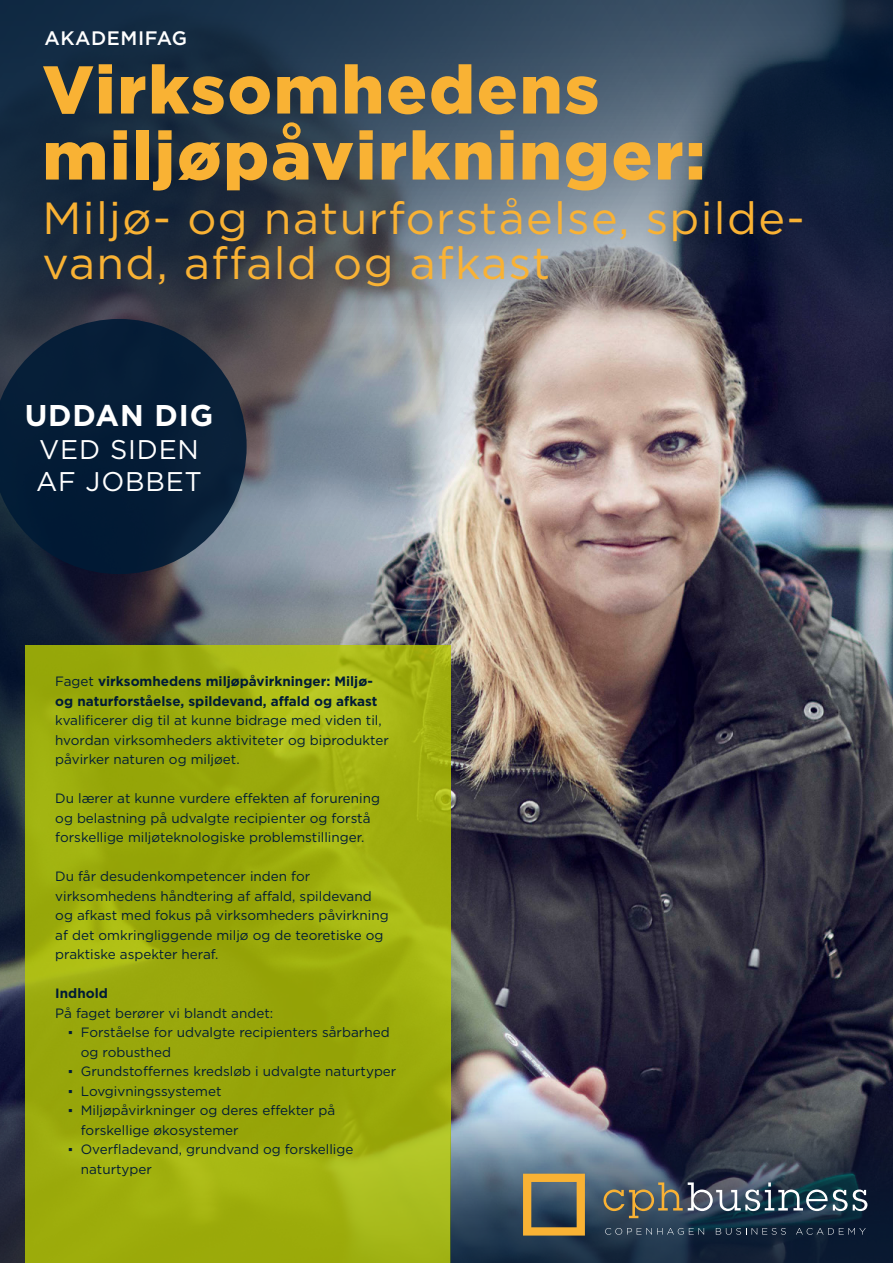
<style>
.page{position:relative;width:893px;height:1263px;background:#fff}
.page>*{position:absolute;margin:0;border:0;box-sizing:border-box;transform-origin:0 0}
.t1{font:900 67.5px/66px "Gotham";letter-spacing:.03em;color:#f9b234}
.t2{font:45px/45px "Gotham";letter-spacing:.03em;color:#f9b234}
.t3{font:700 30px "Gotham";letter-spacing:.03em;color:#fff}
.t4{font:27px/32.4px "Gotham";letter-spacing:.03em;color:#fff}
.t5{font:500 19.5px "Gotham";letter-spacing:.03em;color:#fff}
.t6{font:13.5px/19.5px "Gotham";color:#001b36}
.t7{font:700 13.5px/19.5px "Gotham";color:#001b36}
.s1{font-weight:400}
.s2{font-family:"Arial"}
</style>
<div class="page">
<img style="left:0;top:0;width:893px;height:1263px">
<svg style="left:26px;top:646px;width:425px;height:617px;background:#9dad0d"></svg>
<svg style="left:451px;top:1119px;width:442px;height:144px;background:#38495c"></svg>
<svg style="left:0;top:319px;width:247px;height:255px;background:#12263d"></svg>
<svg style="left:603px;top:1182px;width:264px;height:36px;background:#516068"></svg>
<svg style="left:605px;top:1228px;width:99px;height:7px"></svg>
<svg style="left:716px;top:1228px;width:70px;height:7px"></svg>
<svg style="left:796px;top:1228px;width:70px;height:7px"></svg>
<svg style="left:523px;top:1174px;width:62px;height:61px;background:#8c794d"></svg>
<h3 class="t5" style="left:45px;top:26px;width:144px">AKADEMIFAG</h3>
<h1 class="t1" style="left:43px;top:56px;width:664px">Virksomhedens miljøpåvirkninger:</h1>
<h2 class="t2" style="left:43px;top:194px;width:764px">Miljø- og naturforståelse, spilde&shy;vand, affald og afkast</h2>
<h3 class="t3" style="left:25px;top:396px;width:190px">UDDAN DIG</h3>
<h3 class="t4" style="left:36px;top:432px;width:168px">VED SIDEN<br>AF JOBBET</h3>
<p class="t7" style="left:55px;top:671px;width:324px"><span class="s1">Faget</span> virksomhedens miljøpåvirkninger: Miljø&shy;og naturforståelse, spildevand, affald og afkast</p>
<p class="t6" style="left:55px;top:710px;width:335px">kvalificerer dig til at kunne bidrage med viden til, hvordan virksomheders aktiviteter og biprodukter påvirker naturen og miljøet.</p>
<p class="t6" style="left:55px;top:788px;width:326px">Du lærer at kunne vurdere effekten af forurening og belastning på udvalgte recipienter og forstå forskellige miljøteknologiske problemstillinger.</p>
<p class="t6" style="left:55px;top:866px;width:335px">Du får desudenkompetencer inden for virksomhedens håndtering af affald, spildevand og afkast med fokus på virksomheders påvirkning af det omkringliggende miljø og de teoretiske og praktiske aspekter heraf.</p>
<p class="t7" style="left:55px;top:983px;width:54px">Indhold</p>
<p class="t6" style="left:55px;top:1003px;width:219px">På faget berører vi blandt andet:</p>
<p class="t6" style="left:81px;top:1022px;width:310px;text-indent:-13px"><span class="s2">▪</span> Forståelse for udvalgte recipienters sårbarhed og robusthed</p>
<p class="t6" style="left:68px;top:1061px;width:330px"><span class="s2">▪</span> Grundstoffernes kredsløb i udvalgte naturtyper</p>
<p class="t6" style="left:68px;top:1081px;width:155px"><span class="s2">▪</span> Lovgivningssystemet</p>
<p class="t6" style="left:81px;top:1100px;width:256px;text-indent:-13px"><span class="s2">▪</span> Miljøpåvirkninger og deres effekter på forskellige økosystemer</p>
<p class="t6" style="left:81px;top:1139px;width:274px;text-indent:-13px"><span class="s2">▪</span> Overfladevand, grundvand og forskellige naturtyper</p>
</div>
